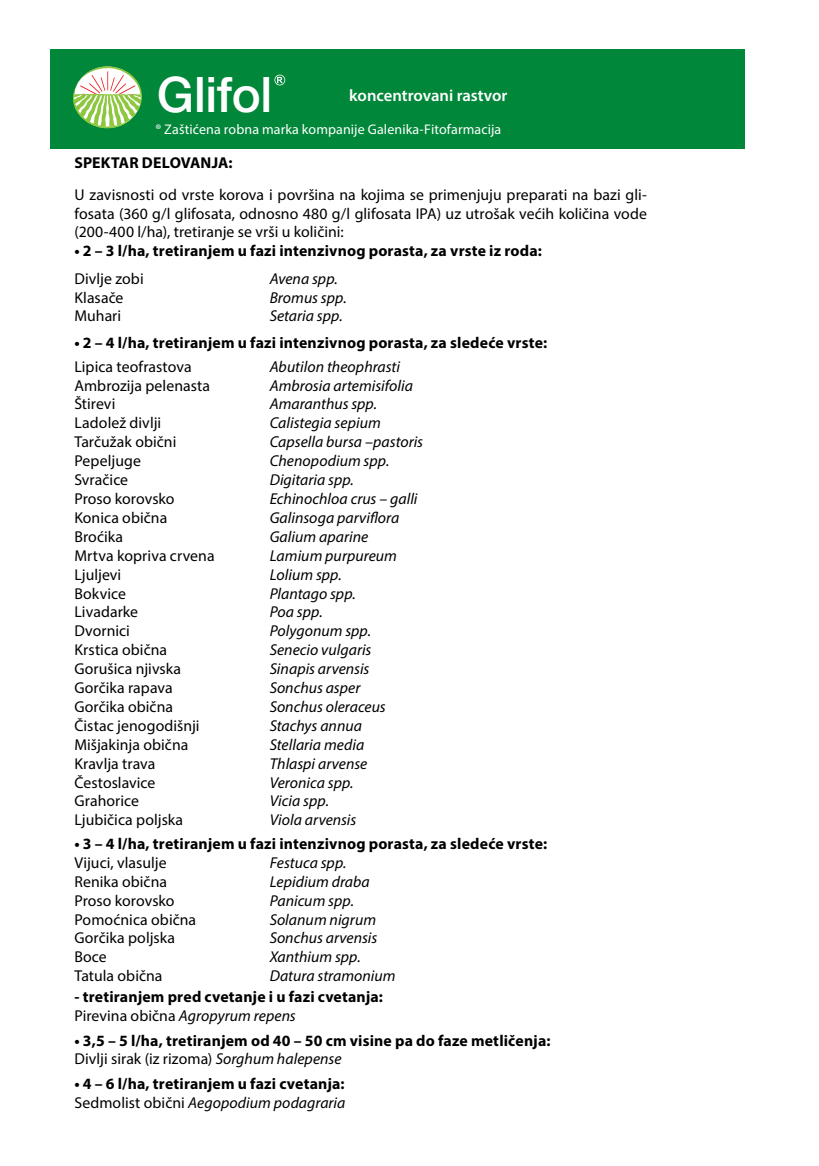
<style>
.page{position:relative;width:819px;height:1166px;background:#fff}
.page>*{position:absolute;margin:0;border:0;box-sizing:border-box;transform-origin:0 0}
.t1{font:500 49px "Helvetica Neue LT Pro";letter-spacing:-.005em;color:#fff}
.t2{font:600 16.62px "Myriad Pro";color:#fff}
.t3{font:15.75px/18.9px "Myriad Pro";letter-spacing:.005em;color:#000}
.t4{font:italic 15.75px/18.9px "Myriad Pro";color:#000}
.t5{font:700 15.75px/18.9px "Myriad Pro";letter-spacing:.01em;color:#000}
.t6{font:14px "Myriad Pro";letter-spacing:.005em;color:#fff}
.s1{font-weight:400}
.s2{font-weight:400;font-style:italic}
</style>
<div class="page">
<div style="left:50px;top:50px;width:694px;height:99px;background:#008739"></div>
<svg style="left:73px;top:66px;width:69px;height:63px"></svg>
<svg style="left:274px;top:75px;width:11px;height:10px"></svg>
<h1 class="t1" style="left:157px;top:66px;width:117px">Glifol</h1>
<p class="t2" style="left:349px;top:85px;width:160px">koncentrovani rastvor</p>
<p class="t6" style="left:155px;top:121px;width:347px">® Zaštićena robna marka kompanije Galenika-Fitofarmacija</p>
<p class="t5" style="left:74px;top:153px;width:159px">SPEKTAR DELOVANJA:</p>
<p class="t3" style="left:74px;top:185px;width:574px;text-align:justify">U zavisnosti od vrste korova i površina na kojima se primenjuju preparati na bazi gli&shy;fosata (360 g/l glifosata, odnosno 480 g/l glifosata IPA) uz utrošak većih količina vode (200-400 l/ha), tretiranje se vrši u količini:</p>
<p class="t5" style="left:74px;top:241px;width:469px">• 2 – 3 l/ha, tretiranjem u fazi intenzivnog porasta, za vrste iz roda:</p>
<p class="t3" style="left:74px;top:269px;width:71px">Divlje zobi<br>Klasače<br>Muhari</p>
<p class="t4" style="left:270px;top:269px;width:78px">Avena spp.<br>Bromus spp.<br>Setaria spp.</p>
<p class="t5" style="left:74px;top:332px;width:474px">• 2 – 4 l/ha, tretiranjem u fazi intenzivnog porasta, za sledeće vrste:</p>
<p class="t3" style="left:74px;top:357px;width:142px">Lipica teofrastova<br>Ambrozija pelenasta<br>Štirevi<br>Ladolež divlji<br>Tarčužak obični<br>Pepeljuge<br>Svračice<br>Proso korovsko<br>Konica obična<br>Broćika<br>Mrtva kopriva crvena<br>Ljuljevi<br>Bokvice<br>Livadarke<br>Dvornici<br>Krstica obična<br>Gorušica njivska<br>Gorčika rapava<br>Gorčika obična<br>Čistac jenogodišnji<br>Mišjakinja obična<br>Kravlja trava<br>Čestoslavice<br>Grahorice<br>Ljubičica poljska</p>
<p class="t4" style="left:270px;top:357px;width:155px">Abutilon theophrasti<br>Ambrosia artemisifolia<br>Amaranthus spp.<br>Calistegia sepium<br>Capsella bursa –pastoris<br>Chenopodium spp.<br>Digitaria spp.<br>Echinochloa crus – galli<br>Galinsoga parviflora<br>Galium aparine<br>Lamium purpureum<br>Lolium spp.<br>Plantago spp.<br>Poa spp.<br>Polygonum spp.<br>Senecio vulgaris<br>Sinapis arvensis<br>Sonchus asper<br>Sonchus oleraceus<br>Stachys annua<br>Stellaria media<br>Thlaspi arvense<br>Veronica spp.<br>Vicia spp.<br>Viola arvensis</p>
<p class="t5" style="left:74px;top:834px;width:474px">• 3 – 4 l/ha, tretiranjem u fazi intenzivnog porasta, za sledeće vrste:</p>
<p class="t3" style="left:74px;top:853px;width:123px">Vijuci, vlasulje<br>Renika obična<br>Proso korovsko<br>Pomoćnica obična<br>Gorčika poljska<br>Boce<br>Tatula obična</p>
<p class="t4" style="left:270px;top:853px;width:127px">Festuca spp.<br>Lepidium draba<br>Panicum spp.<br>Solanum nigrum<br>Sonchus arvensis<br>Xanthium spp.<br>Datura stramonium</p>
<p class="t5" style="left:74px;top:987px;width:310px">- tretiranjem pred cvetanje i u fazi cvetanja:<br><span class="s1">Pirevina obična</span> <span class="s2">Agropyrum repens</span></p>
<p class="t5" style="left:74px;top:1030px;width:477px">• 3,5 – 5 l/ha, tretiranjem od 40 – 50 cm visine pa do faze metličenja:<br><span class="s1">Divlji sirak (iz rizoma)</span> <span class="s2">Sorghum halepense</span></p>
<p class="t5" style="left:74px;top:1073px;width:272px">• 4 – 6 l/ha, tretiranjem u fazi cvetanja:<br><span class="s1">Sedmolist obični</span> <span class="s2">Aegopodium podagraria</span></p>
</div>
